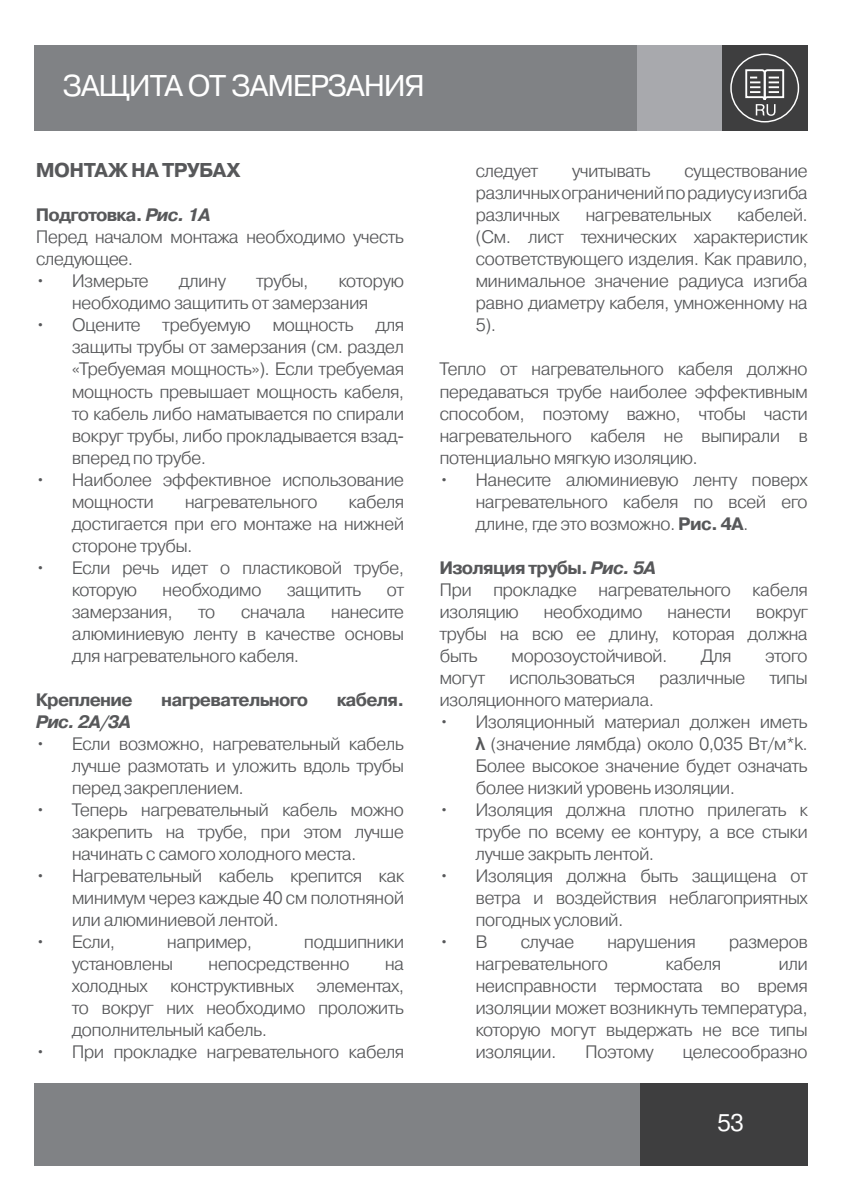
<style>
.page{position:relative;width:842px;height:1191px;background:#fff}
.page>*{position:absolute;margin:0;border:0;box-sizing:border-box;transform-origin:0 0}
.t1{font:30px "Pragmatica";letter-spacing:-.04em;color:#fff}
.t2{font:24px "Pragmatica";color:#fff}
.Brødtekst{font:700 20px "Pragmatica";letter-spacing:-.03em;color:#57585a}
.Brødtekst-2{font:300 18px/22px "Pragmatica";letter-spacing:-.04em;color:#57585a;text-align:justify}
.Brødtekst-3{font:700 18px "Pragmatica";letter-spacing:-.04em;color:#57585a}
.Brødtekst-4{font:italic 700 18px "Pragmatica";letter-spacing:-.04em;color:#57585a}
.s1{font-style:italic}
.s2{font-weight:700}
.s3{font-family:"Arial";font-weight:700}
</style>
<div class="page">
<div style="left:34px;top:45px;width:774px;height:85px;background:#808285"></div>
<div style="left:34px;top:1083px;width:774px;height:82px;background:#808285"></div>
<div style="left:638px;top:45px;width:85px;height:85px;background:#a8a9ad"></div>
<div style="left:723px;top:45px;width:85px;height:85px;background:#3e3e3f"></div>
<div style="left:640px;top:1083px;width:168px;height:82px;background:#3e3e3f"></div>
<svg style="left:730px;top:54px;width:69px;height:68px"></svg>
<h1 class="t1" style="left:62px;top:67px;width:364px">ЗАЩИТА ОТ ЗАМЕРЗАНИЯ</h1>
<p class="Brødtekst" style="left:36px;top:157px;width:206px">МОНТАЖ НА ТРУБАХ</p>
<p class="Brødtekst-3" style="left:36px;top:203px;width:176px">Подготовка. <span class="s1">Рис. 1A</span></p>
<p class="Brødtekst-2" style="left:36px;top:226px;width:370px">Перед началом монтажа необходимо учесть следующее.</p>
<p class="Brødtekst-2" style="left:36px;top:270px;width:115px">• Измерьте</p>
<p class="Brødtekst-2" style="left:179px;top:270px;width:49px">длину</p>
<p class="Brødtekst-2" style="left:256px;top:270px;width:54px">трубы,</p>
<p class="Brødtekst-2" style="left:72px;top:270px;width:334px;text-indent:267px">которую необходимо защитить от замерзания</p>
<p class="Brødtekst-2" style="left:72px;top:314px;width:334px;text-indent:-36px">• Оцените требуемую мощность для защиты трубы от замерзания (см. раздел «Требуемая мощность»). Если требуемая мощность превышает мощность кабеля, то кабель либо наматывается по спирали вокруг трубы, либо прокладывается взад&shy;вперед по трубе.</p>
<p class="Brødtekst-2" style="left:72px;top:468px;width:334px;text-indent:-36px">• Наиболее эффективное использование мощности</p>
<p class="Brødtekst-2" style="left:72px;top:490px;width:334px;text-indent:277px">кабеля достигается при его монтаже на нижней стороне трубы.</p>
<p class="Brødtekst-2" style="left:72px;top:556px;width:334px;text-indent:-36px">• Если речь идет о пластиковой трубе, которую</p>
<p class="Brødtekst-2" style="left:185px;top:490px;width:134px">нагревательного</p>
<p class="Brødtekst-2" style="left:162px;top:578px;width:101px">необходимо</p>
<p class="Brødtekst-2" style="left:287px;top:578px;width:76px">защитить</p>
<p class="Brødtekst-2" style="left:386px;top:578px;width:19px">от</p>
<p class="Brødtekst-2" style="left:72px;top:600px;width:102px">замерзания,</p>
<p class="Brødtekst-2" style="left:198px;top:600px;width:19px">то</p>
<p class="Brødtekst-2" style="left:241px;top:600px;width:66px">сначала</p>
<p class="Brødtekst-2" style="left:72px;top:600px;width:334px;text-indent:259px">нанесите алюминиевую ленту в качестве основы для нагревательного кабеля.</p>
<p class="Brødtekst-3" style="left:36px;top:687px;width:99px">Крепление</p>
<p class="Brødtekst-3" style="left:161px;top:687px;width:149px">нагревательного</p>
<p class="Brødtekst-3" style="left:337px;top:687px;width:69px">кабеля.</p>
<p class="Brødtekst-4" style="left:36px;top:710px;width:97px">Рис. 2A/3A</p>
<p class="Brødtekst-2" style="left:72px;top:732px;width:334px;text-indent:-36px">• Если возможно, нагревательный кабель лучше размотать и уложить вдоль трубы перед закреплением.</p>
<p class="Brødtekst-2" style="left:72px;top:798px;width:334px;text-indent:-36px">• Теперь нагревательный кабель можно закрепить на трубе, при этом лучше начинать с самого холодного места.</p>
<p class="Brødtekst-2" style="left:72px;top:864px;width:334px;text-indent:-36px">• Нагревательный кабель крепится как минимум через каждые 40 см полотняной или алюминиевой лентой.</p>
<p class="Brødtekst-2" style="left:36px;top:930px;width:81px">• Если,</p>
<p class="Brødtekst-2" style="left:167px;top:930px;width:87px">например,</p>
<p class="Brødtekst-2" style="left:304px;top:930px;width:102px">подшипники</p>
<p class="Brødtekst-2" style="left:72px;top:952px;width:103px">установлены</p>
<p class="Brødtekst-2" style="left:208px;top:952px;width:143px">непосредственно</p>
<p class="Brødtekst-2" style="left:72px;top:952px;width:334px;text-indent:313px">на холодных конструктивных элементах, то вокруг них необходимо проложить дополнительный кабель.</p>
<p class="Brødtekst-2" style="left:36px;top:1040px;width:370px">• При прокладке нагревательного кабеля</p>
<p class="Brødtekst-2" style="left:475px;top:160px;width:65px">следует</p>
<p class="Brødtekst-2" style="left:572px;top:160px;width:80px">учитывать</p>
<p class="Brødtekst-2" style="left:475px;top:160px;width:334px;text-indent:209px">существование различных ограничений по радиусу изгиба различных</p>
<p class="Brødtekst-2" style="left:475px;top:204px;width:334px;text-indent:262px">кабелей. (См. лист технических характеристик соответствующего изделия. Как правило, минимальное значение радиуса изгиба равно диаметру кабеля, умноженному на 5).</p>
<p class="Brødtekst-2" style="left:439px;top:358px;width:370px">Тепло от нагревательного кабеля должно передаваться трубе наиболее эффективным способом, поэтому важно, чтобы части нагревательного кабеля не выпирали в потенциально мягкую изоляцию.</p>
<p class="Brødtekst-2" style="left:475px;top:468px;width:334px;text-indent:-36px">• Нанесите алюминиевую ленту поверх нагревательного кабеля по всей его длине, где это возможно. <span class="s2">Рис. 4А</span>.</p>
<p class="Brødtekst-3" style="left:439px;top:555px;width:218px">Изоляция трубы. <span class="s1">Рис. 5A</span></p>
<p class="Brødtekst-2" style="left:439px;top:578px;width:370px">При прокладке нагревательного кабеля изоляцию</p>
<p class="Brødtekst-2" style="left:585px;top:204px;width:127px">нагревательных</p>
<p class="Brødtekst-2" style="left:543px;top:600px;width:101px">необходимо</p>
<p class="Brødtekst-2" style="left:667px;top:600px;width:66px">нанести</p>
<p class="Brødtekst-2" style="left:439px;top:600px;width:370px;text-indent:316px">вокруг трубы на всю ее длину, которая должна быть</p>
<p class="Brødtekst-2" style="left:511px;top:644px;width:158px">морозоустойчивой.</p>
<p class="Brødtekst-2" style="left:701px;top:644px;width:32px">Для</p>
<p class="Brødtekst-2" style="left:765px;top:644px;width:44px">этого</p>
<p class="Brødtekst-2" style="left:439px;top:666px;width:47px">могут</p>
<p class="Brødtekst-2" style="left:509px;top:666px;width:128px">использоваться</p>
<p class="Brødtekst-2" style="left:659px;top:666px;width:88px">различные</p>
<p class="Brødtekst-2" style="left:769px;top:666px;width:40px">типы</p>
<p class="Brødtekst-2" style="left:439px;top:688px;width:216px">изоляционного материала.</p>
<p class="Brødtekst-2" style="left:475px;top:710px;width:334px;text-indent:-36px">• Изоляционный материал должен иметь <span class="s3">λ</span> (значение лямбда) около 0,035 Вт/м*k.<br>Более высокое значение будет означать более низкий уровень изоляции.</p>
<p class="Brødtekst-2" style="left:475px;top:798px;width:334px;text-indent:-36px">• Изоляция должна плотно прилегать к трубе по всему ее контуру, а все стыки лучше закрыть лентой.</p>
<p class="Brødtekst-2" style="left:475px;top:864px;width:334px;text-indent:-36px">• Изоляция должна быть защищена от ветра и воздействия неблагоприятных погодных условий.</p>
<p class="Brødtekst-2" style="left:439px;top:930px;width:50px">• В</p>
<p class="Brødtekst-2" style="left:520px;top:930px;width:55px">случае</p>
<p class="Brødtekst-2" style="left:607px;top:930px;width:91px">нарушения</p>
<p class="Brødtekst-2" style="left:729px;top:930px;width:81px">размеров</p>
<p class="Brødtekst-2" style="left:475px;top:952px;width:134px">нагревательного</p>
<p class="Brødtekst-2" style="left:666px;top:952px;width:57px">кабеля</p>
<p class="Brødtekst-2" style="left:475px;top:952px;width:334px;text-indent:303px">или неисправности термостата во время изоляции может возникнуть температура, которую могут выдержать не все типы изоляции.</p>
<p class="Brødtekst-2" style="left:585px;top:1040px;width:70px">Поэтому</p>
<p class="Brødtekst-2" style="left:683px;top:1040px;width:127px">целесообразно</p>
<h2 class="t2" style="left:717px;top:1108px;width:28px">53</h2>
</div>
